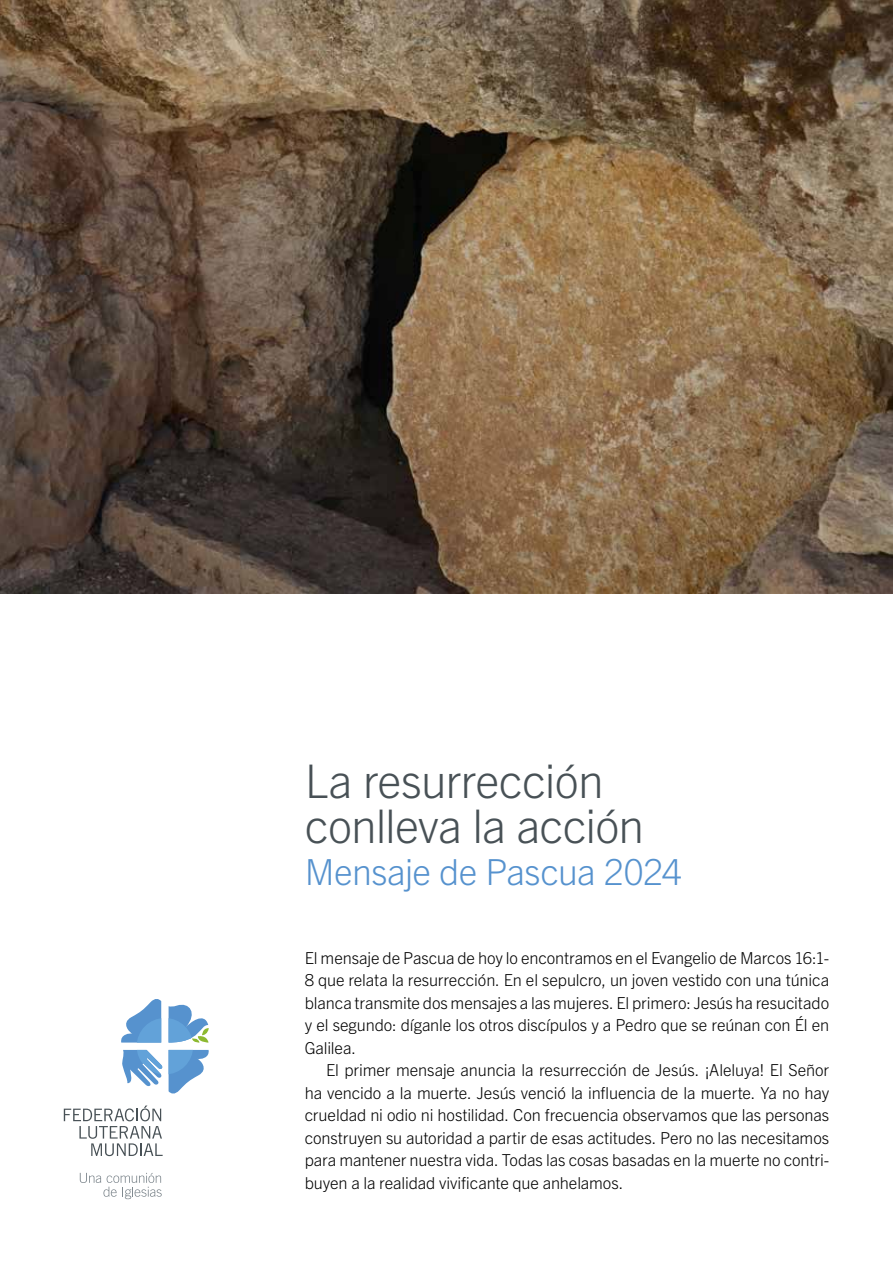
<style>
.page{position:relative;width:893px;height:1263px;background:#fff}
.page>*{position:absolute;margin:0;border:0;box-sizing:border-box;transform-origin:0 0}
.t1{font:300 46.5px/45px "Trade Gothic Next LT Pro";letter-spacing:-.02em;color:#485156}
.t2{font:300 36px "Trade Gothic Next LT Pro";letter-spacing:-.015em;color:#5692ce}
.t3{font:300 16.5px/22.5px "Trade Gothic Next LT Pro";letter-spacing:-.01em;color:#000;text-align:justify}
</style>
<div class="page">
<img style="left:0;top:0;width:893px;height:593px">
<svg style="left:64px;top:1105px;width:99px;height:51px"></svg>
<svg style="left:80px;top:1173px;width:82px;height:26px"></svg>
<svg style="left:121px;top:999px;width:40px;height:43px"></svg>
<svg style="left:169px;top:1050px;width:40px;height:44px"></svg>
<svg style="left:169px;top:1004px;width:40px;height:39px"></svg>
<svg style="left:122px;top:1050px;width:40px;height:37px"></svg>
<svg style="left:137px;top:1018px;width:56px;height:56px;fill:#62a2d9"></svg>
<h1 class="t1" style="left:305px;top:755px;width:341px">La resurrección conlleva la acción</h1>
<h2 class="t2" style="left:305px;top:847px;width:379px">Mensaje de Pascua 2024</h2>
<p class="t3" style="left:305px;top:945px;width:526px">El mensaje de Pascua de hoy lo encontramos en el Evangelio de Marcos 16:1- 8 que relata la resurrección. En el sepulcro, un joven vestido con una túnica blanca transmite dos mensajes a las mujeres. El primero: Jesús ha resucitado y el segundo: díganle los otros discípulos y a Pedro que se reúnan con Él en Galilea.</p>
<p class="t3" style="left:305px;top:1058px;width:526px;text-indent:21px">El primer mensaje anuncia la resurrección de Jesús. ¡Aleluya! El Señor ha vencido a la muerte. Jesús venció la influencia de la muerte. Ya no hay crueldad ni odio ni hostilidad. Con frecuencia observamos que las personas construyen su autoridad a partir de esas actitudes. Pero no las necesitamos para mantener nuestra vida. Todas las cosas basadas en la muerte no contri&shy;buyen a la realidad vivificante que anhelamos.</p>
</div>
